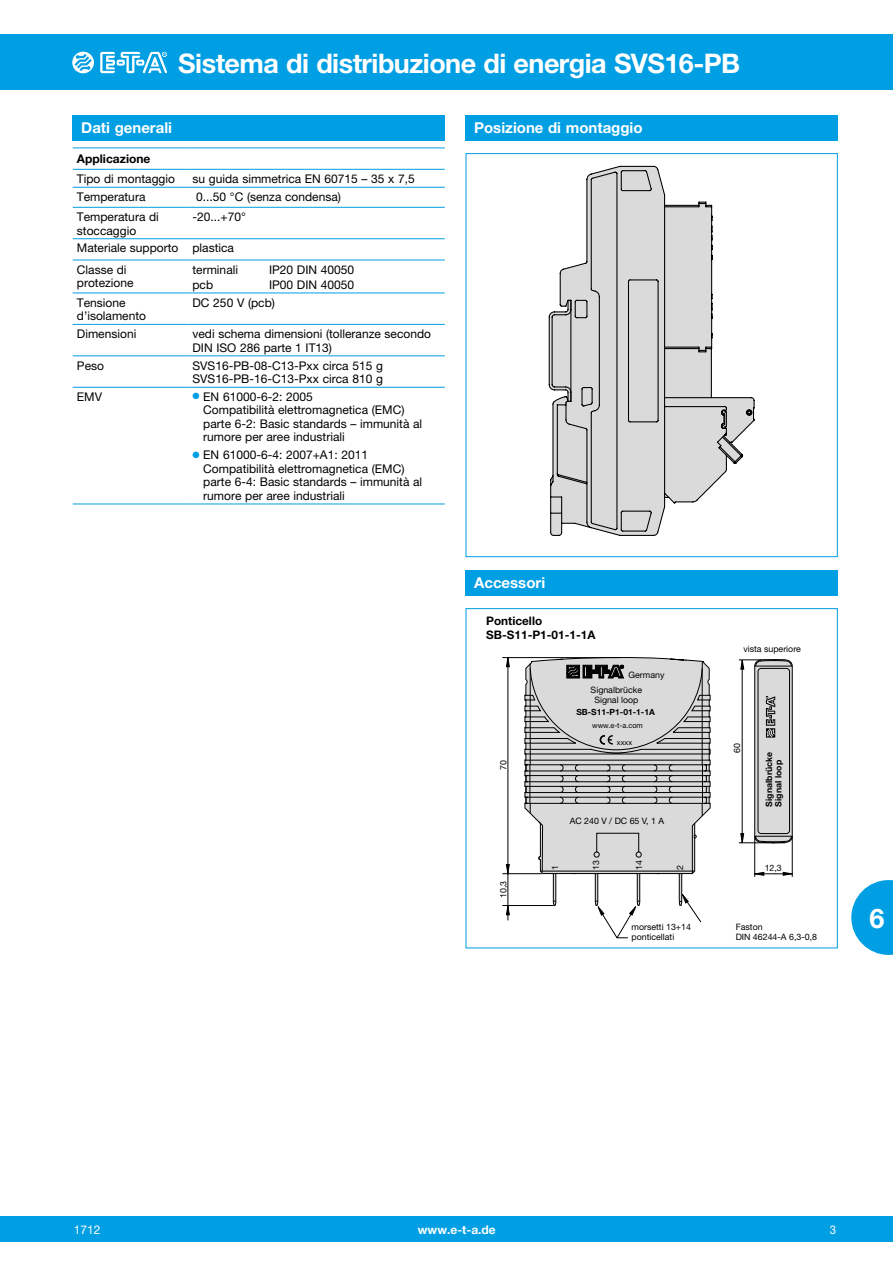
<style>
.page{position:relative;width:893px;height:1263px;background:#fff}
.page>*{position:absolute;margin:0;border:0;box-sizing:border-box;transform-origin:0 0}
.t1{font:700 27px "Helvetica Neue LT";letter-spacing:-.02em;color:#fff}
.t2{font:700 15px "Helvetica Neue LT";color:#fff}
.t3{font:12px/13.5px "Helvetica Neue LT";color:#000}
.t4{font:700 12px "Helvetica Neue LT";color:#fff}
.t5{font:700 12px "Helvetica Neue LT";color:#000}
.t6{font:12px "Helvetica Neue LT";color:#fff}
.t7{font:12px "Helvetica Neue LT";color:#fff;scale:.95 1}
.t8{font:700 11.7px/14.1px "Helvetica Neue LT";color:#000}
.t9{font:8.85px/10.6px "Helvetica Neue LT";color:#000}
.t10{font:700 8.7px/9.4px "Helvetica Neue LT";color:#000}
.t11{font:700 8.4px "Helvetica Neue LT";color:#000}
.t12{font:7.35px "Helvetica Neue LT";color:#000}
.s1{color:#009ee3}
</style>
<div class="page">
<div style="left:0;top:1216px;width:893px;height:26px;background:#009ee3"></div>
<div style="left:0;top:34px;width:893px;height:55px;background:#009ee3"></div>
<svg style="left:72px;top:52px;width:22px;height:21px"></svg>
<svg style="left:100px;top:52px;width:67px;height:21px"></svg>
<svg style="left:851px;top:880px;width:42px;height:75px"></svg>
<div style="left:73px;top:115px;width:372px;height:25px;background:#009ee3"></div>
<hr style="left:73px;top:148px;width:115px;height:1px;background:#009ee3">
<hr style="left:188px;top:148px;width:257px;height:1px;background:#009ee3">
<hr style="left:73px;top:169px;width:115px;height:1px;background:#009ee3">
<hr style="left:188px;top:169px;width:257px;height:1px;background:#009ee3">
<hr style="left:73px;top:187px;width:115px;height:1px;background:#009ee3">
<hr style="left:188px;top:187px;width:257px;height:1px;background:#009ee3">
<hr style="left:73px;top:207px;width:115px;height:1px;background:#009ee3">
<hr style="left:188px;top:207px;width:257px;height:1px;background:#009ee3">
<hr style="left:73px;top:238px;width:115px;height:1px;background:#009ee3">
<hr style="left:188px;top:238px;width:257px;height:1px;background:#009ee3">
<hr style="left:73px;top:260px;width:115px;height:1px;background:#009ee3">
<hr style="left:188px;top:260px;width:257px;height:1px;background:#009ee3">
<hr style="left:73px;top:293px;width:115px;height:1px;background:#009ee3">
<hr style="left:188px;top:293px;width:257px;height:1px;background:#009ee3">
<hr style="left:73px;top:324px;width:115px;height:1px;background:#009ee3">
<hr style="left:188px;top:324px;width:257px;height:1px;background:#009ee3">
<hr style="left:73px;top:355px;width:115px;height:1px;background:#009ee3">
<hr style="left:188px;top:355px;width:257px;height:1px;background:#009ee3">
<hr style="left:73px;top:387px;width:115px;height:1px;background:#009ee3">
<hr style="left:188px;top:387px;width:257px;height:1px;background:#009ee3">
<hr style="left:73px;top:504px;width:115px;height:1px;background:#009ee3">
<hr style="left:188px;top:504px;width:257px;height:1px;background:#009ee3">
<div style="left:466px;top:115px;width:372px;height:25px;background:#009ee3"></div>
<svg style="left:550px;top:166px;width:177px;height:370px"></svg>
<svg style="left:549px;top:299px;width:23px;height:103px;background:#b9b9b9"></svg>
<svg style="left:663px;top:201px;width:92px;height:263px"></svg>
<div style="left:466px;top:153px;width:372px;height:404px;border:1px solid #009ee3"></div>
<div style="left:466px;top:570px;width:372px;height:25px;background:#009ee3"></div>
<hr style="left:508px;top:658px;width:1px;height:262px;background:#000">
<hr style="left:502px;top:657px;width:118px;height:1px;background:#000">
<hr style="left:502px;top:873px;width:40px;height:1px;background:#000">
<svg style="left:506px;top:864px;width:4px;height:10px"></svg>
<svg style="left:740px;top:833px;width:4px;height:9px"></svg>
<svg style="left:506px;top:657px;width:4px;height:10px"></svg>
<hr style="left:502px;top:905px;width:51px;height:1px;background:#000">
<hr style="left:739px;top:660px;width:46px;height:1px;background:#000">
<hr style="left:739px;top:842px;width:46px;height:1px;background:#000">
<hr style="left:742px;top:660px;width:1px;height:183px;background:#000">
<svg style="left:506px;top:906px;width:4px;height:9px"></svg>
<svg style="left:740px;top:660px;width:4px;height:9px"></svg>
<svg style="left:754px;top:659px;width:39px;height:218px;background:#c3c3c3"></svg>
<div style="left:758px;top:668px;width:32px;height:166px;border:1px solid #000;border-radius:3px"></div>
<svg style="left:524px;top:658px;width:186px;height:280px"></svg>
<div style="left:466px;top:608px;width:372px;height:340px;border:1px solid #009ee3"></div>
<h1 class="t1" style="left:178px;top:46px;width:563px">Sistema di distribuzione di energia SVS16-PB</h1>
<p class="t2" style="left:81px;top:119px;width:92px">Dati generali</p>
<p class="t5" style="left:77px;top:152px;width:75px">Applicazione</p>
<p class="t3" style="left:77px;top:172px;width:100px">Tipo di montaggio</p>
<p class="t3" style="left:193px;top:172px;width:224px">su guida simmetrica EN 60715 – 35 x 7,5</p>
<p class="t3" style="left:77px;top:190px;width:70px">Temperatura</p>
<p class="t3" style="left:196px;top:190px;width:146px">0...50 °C (senza condensa)</p>
<p class="t3" style="left:77px;top:210px;width:83px">Temperatura di stoccaggio</p>
<p class="t3" style="left:193px;top:210px;width:55px">-20...+70°</p>
<p class="t3" style="left:77px;top:237px;width:159px;line-height:21.3px">Materiale supporto plastica<br>Classe di</p>
<p class="t3" style="left:77px;top:276px;width:58px">protezione</p>
<p class="t3" style="left:193px;top:262px;width:47px">terminali</p>
<p class="t3" style="left:269px;top:262px;width:87px">IP20 DIN 40050</p>
<p class="t3" style="left:193px;top:277px;width:22px">pcb</p>
<p class="t3" style="left:269px;top:277px;width:87px">IP00 DIN 40050</p>
<p class="t3" style="left:77px;top:295px;width:71px">Tensione d’isolamento</p>
<p class="t3" style="left:193px;top:295px;width:84px">DC 250 V (pcb)</p>
<p class="t3" style="left:77px;top:327px;width:61px">Dimensioni</p>
<p class="t3" style="left:193px;top:327px;width:240px">vedi schema dimensioni (tolleranze secondo<br>DIN ISO 286 parte 1 IT13)</p>
<p class="t3" style="left:77px;top:358px;width:29px">Peso</p>
<p class="t3" style="left:193px;top:358px;width:192px">SVS16-PB-08-C13-Pxx circa 515 g<br>SVS16-PB-16-C13-Pxx circa 810 g</p>
<p class="t3" style="left:77px;top:390px;width:27px">EMV</p>
<p class="t3" style="left:203px;top:390px;width:220px;text-indent:-11px"><span class="s1">●</span> EN 61000-6-2: 2005<br>Compatibilità elettromagnetica (EMC) parte 6-2: Basic standards – immunità al rumore per aree industriali</p>
<p class="t3" style="left:203px;top:448px;width:220px;text-indent:-11px"><span class="s1">●</span> EN 61000-6-4: 2007+A1: 2011<br>Compatibilità elettromagnetica (EMC) parte 6-4: Basic standards – immunità al rumore per aree industriali</p>
<p class="t2" style="left:474px;top:118px;width:170px">Posizione di montaggio</p>
<p class="t2" style="left:474px;top:573px;width:73px">Accessori</p>
<p class="t8" style="left:486px;top:613px;width:111px">Ponticello<br>SB-S11-P1-01-1-1A</p>
<p class="t9" style="left:628px;top:669px;width:37px">Germany</p>
<p class="t9" style="left:591px;top:684px;width:53px;text-align:center">Signalbrücke<br>Signal loop</p>
<p class="t11" style="left:576px;top:707px;width:80px">SB-S11-P1-01-1-1A</p>
<p class="t12" style="left:592px;top:721px;width:52px">www.e-t-a.com</p>
<p class="t9" style="left:498px;top:769px;width:11px;rotate:-90deg">70</p>
<p class="t9" style="left:498px;top:898px;width:19px;rotate:-90deg">10,3</p>
<p class="t12" style="left:617px;top:738px;width:17px">xxxx</p>
<p class="t9" style="left:570px;top:815px;width:96px">AC 240 V / DC 65 V, 1 A</p>
<p class="t9" style="left:549px;top:870px;width:6px;rotate:-90deg">1</p>
<p class="t9" style="left:591px;top:870px;width:11px;rotate:-90deg">13</p>
<p class="t9" style="left:633px;top:870px;width:11px;rotate:-90deg">14</p>
<p class="t9" style="left:675px;top:870px;width:6px;rotate:-90deg">2</p>
<p class="t9" style="left:631px;top:921px;width:61px">morsetti 13+14 ponticellati</p>
<p class="t9" style="left:743px;top:644px;width:59px">vista superiore</p>
<p class="t9" style="left:732px;top:753px;width:11px;rotate:-90deg">60</p>
<p class="t10" style="left:764px;top:807px;width:56px;rotate:-90deg">Signalbrücke<br>Signal loop</p>
<p class="t9" style="left:765px;top:863px;width:19px">12,3</p>
<p class="t9" style="left:736px;top:921px;width:83px">Faston<br>DIN 46244-A 6,3-0,8</p>
<h1 class="t1" style="left:869px;top:902px;width:17px">6</h1>
<p class="t4" style="left:418px;top:1222px;width:79px">www.e-t-a.de</p>
<p class="t6" style="left:74px;top:1222px;width:28px">1712</p>
<p class="t7" style="left:830px;top:1222px;width:8px">3</p>
</div>
